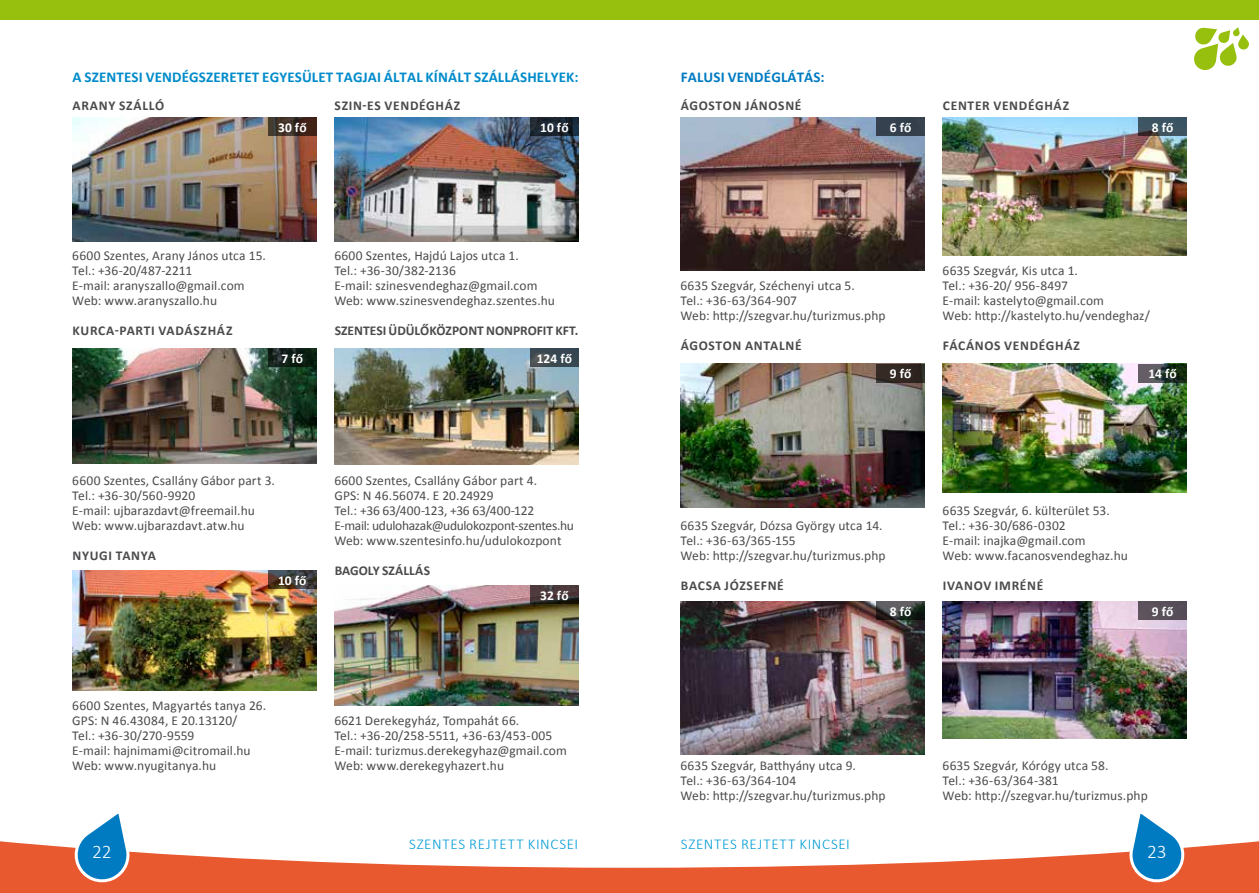
<style>
.page{position:relative;width:1259px;height:893px;background:#fff}
.page>*{position:absolute;margin:0;border:0;box-sizing:border-box;transform-origin:0 0}
.t1{font:300 19.5px "Calibri";color:#fff}
.t2{font:700 15px "Calibri";letter-spacing:.01em;color:#008bca}
.t3{font:300 15px "Calibri";letter-spacing:.05em;color:#009bd4}
.t4{font:700 15px "Calibri";letter-spacing:.01em;color:#007bc2}
.t5{font:13.5px/15px "Calibri";letter-spacing:.005em;color:#4b4b4d}
.t6{font:700 13.5px "Calibri";letter-spacing:.05em;color:#4b4b4d}
.t7{font:700 13.5px "Calibri";color:#4b4b4d}
.t8{font:700 13.5px "Calibri";letter-spacing:.01em;color:#fff}
</style>
<div class="page">
<svg style="left:0;top:841px;width:1259px;height:52px;fill:#e8592f"></svg>
<svg style="left:73px;top:813px;width:55px;height:72px"></svg>
<svg style="left:1130px;top:813px;width:56px;height:72px"></svg>
<svg style="left:1194px;top:27px;width:55px;height:43px"></svg>
<div style="left:0;top:0;width:1259px;height:20px;background:#97bf0d"></div>
<img style="left:72px;top:118px;width:244px;height:123px">
<img style="left:72px;top:348px;width:244px;height:115px">
<img style="left:72px;top:571px;width:244px;height:119px">
<svg style="left:268px;top:348px;width:48px;height:19px"></svg>
<svg style="left:268px;top:571px;width:48px;height:18px"></svg>
<svg style="left:268px;top:118px;width:48px;height:18px"></svg>
<img style="left:334px;top:118px;width:244px;height:123px">
<img style="left:680px;top:118px;width:244px;height:153px">
<img style="left:942px;top:118px;width:244px;height:137px">
<img style="left:680px;top:364px;width:244px;height:144px">
<img style="left:942px;top:364px;width:244px;height:128px">
<img style="left:680px;top:602px;width:244px;height:153px">
<img style="left:942px;top:602px;width:244px;height:137px">
<img style="left:334px;top:348px;width:244px;height:116px">
<img style="left:334px;top:586px;width:244px;height:119px">
<svg style="left:530px;top:348px;width:48px;height:19px"></svg>
<svg style="left:530px;top:586px;width:48px;height:18px"></svg>
<svg style="left:530px;top:118px;width:48px;height:18px"></svg>
<div style="left:876px;top:118px;width:48px;height:18px;background:#35404e"></div>
<svg style="left:1138px;top:118px;width:48px;height:18px"></svg>
<div style="left:876px;top:364px;width:48px;height:18px;background:#322722"></div>
<svg style="left:1138px;top:364px;width:48px;height:18px"></svg>
<svg style="left:876px;top:602px;width:48px;height:18px"></svg>
<div style="left:1138px;top:602px;width:48px;height:18px;background:#5a515b"></div>
<p class="t2" style="left:73px;top:67px;width:507px">A SZENTESI VENDÉGSZERETET EGYESÜLET TAGJAI ÁLTAL KÍNÁLT SZÁLLÁSHELYEK:</p>
<p class="t4" style="left:681px;top:67px;width:145px">FALUSI VENDÉGLÁTÁS:</p>
<p class="t6" style="left:681px;top:97px;width:122px">ÁGOSTON JÁNOSNÉ</p>
<p class="t6" style="left:335px;top:97px;width:127px">SZIN-ES VENDÉGHÁZ</p>
<p class="t6" style="left:73px;top:97px;width:93px">ARANY SZÁLLÓ</p>
<p class="t6" style="left:943px;top:97px;width:128px">CENTER VENDÉGHÁZ</p>
<p class="t8" style="left:278px;top:119px;width:30px">30 FŐ</p>
<p class="t8" style="left:540px;top:119px;width:30px">10 FŐ</p>
<p class="t8" style="left:889px;top:119px;width:23px">6 FŐ</p>
<p class="t8" style="left:1151px;top:119px;width:23px">8 FŐ</p>
<p class="t5" style="left:72px;top:248px;width:195px">6600 Szentes, Arany János utca 15.<br>Tel.: +36-20/487-2211<br>E-mail: aranyszallo@gmail.com<br>Web: www.aranyszallo.hu</p>
<p class="t6" style="left:73px;top:322px;width:161px">KURCA-PARTI VADÁSZHÁZ</p>
<p class="t8" style="left:281px;top:349px;width:23px">7 FŐ</p>
<p class="t5" style="left:334px;top:248px;width:222px">6600 Szentes, Hajdú Lajos utca 1.<br>Tel.: +36-30/382-2136<br>E-mail: szinesvendeghaz@gmail.com Web: www.szinesvendeghaz.szentes.hu</p>
<p class="t7" style="left:335px;top:322px;width:245px">SZENTESI ÜDÜ LŐKÖZPONT NONPROFIT KFT.</p>
<p class="t8" style="left:537px;top:349px;width:37px">124 FŐ</p>
<p class="t5" style="left:72px;top:473px;width:204px">6600 Szentes, Csallány Gábor part 3.<br>Tel.: +36-30/560-9920<br>E-mail: ujbarazdavt@freemail.hu<br>Web: www.ujbarazdavt.atw.hu</p>
<p class="t6" style="left:73px;top:547px;width:85px">NYUGI TANYA</p>
<p class="t8" style="left:278px;top:572px;width:30px">10 FŐ</p>
<p class="t5" style="left:334px;top:473px;width:241px">6600 Szentes, Csallány Gábor part 4.<br>GPS: N 46.56074. E 20.24929<br>Tel.: +36 63/400-123, +36 63/400-122<br>E-mail: udulohazak@udulokozpont-szentes.hu Web: www.szentesinfo.hu/udulokozpont</p>
<p class="t7" style="left:335px;top:562px;width:97px">BAGOLY SZÁLLÁS</p>
<p class="t8" style="left:540px;top:587px;width:30px">32 FŐ</p>
<p class="t5" style="left:72px;top:698px;width:195px">6600 Szentes, Magyartés tanya 26.<br>GPS: N 46.43084, E 20.13120/<br>Tel.: +36-30/270-9559<br>E-mail: hajnimami@citromail.hu<br>Web: www.nyugitanya.hu</p>
<p class="t5" style="left:334px;top:713px;width:234px">6621 Derekegyház, Tompahát 66.<br>Tel.: +36-20/258-5511, +36-63/453-005<br>E-mail: turizmus.derekegyhaz@gmail.com Web: www.derekegyhazert.hu</p>
<p class="t5" style="left:680px;top:278px;width:207px">6635 Szegvár, Széchenyi utca 5.<br>Tel.: +36-63/364-907<br>Web: http://szegvar.hu/turizmus.php</p>
<p class="t6" style="left:681px;top:337px;width:122px">ÁGOSTON ANTALNÉ</p>
<p class="t5" style="left:942px;top:263px;width:209px">6635 Szegvár, Kis utca 1.<br>Tel.: +36-20/ 956-8497<br>E-mail: kastelyto@gmail.com<br>Web: http://kastelyto.hu/vendeghaz/</p>
<p class="t6" style="left:943px;top:337px;width:139px">FÁCÁNOS VE NDÉGHÁZ</p>
<p class="t8" style="left:889px;top:365px;width:23px">9 FŐ</p>
<p class="t8" style="left:1148px;top:365px;width:30px">14 FŐ</p>
<p class="t5" style="left:680px;top:518px;width:207px">6635 Szegvár, Dózsa György utca 14.<br>Tel.: +36-63/365-155<br>Web: http://szegvar.hu/turizmus.php</p>
<p class="t6" style="left:681px;top:577px;width:104px">BACSA JÓZSEFNÉ</p>
<p class="t5" style="left:942px;top:503px;width:187px">6635 Szegvár, 6. külterület 53.<br>Tel.: +36-30/686-0302<br>E-mail: inajka@gmail.com<br>Web: www.facanosvendeghaz.hu</p>
<p class="t6" style="left:943px;top:577px;width:102px">IVANOV IMRÉNÉ</p>
<p class="t8" style="left:889px;top:603px;width:23px">8 FŐ</p>
<p class="t8" style="left:1151px;top:603px;width:23px">9 FŐ</p>
<p class="t5" style="left:680px;top:758px;width:207px">6635 Szegvár, Batthyány utca 9.<br>Tel.: +36-63/364-104<br>Web: http://szegvar.hu/turizmus.php</p>
<p class="t5" style="left:942px;top:758px;width:207px">6635 Szegvár, Kórógy utca 58.<br>Tel.: +36-63/364-381<br>Web: http://szegvar.hu/turizmus.php</p>
<p class="t3" style="left:409px;top:835px;width:171px">SZENTES REJTETT KINCSEI</p>
<p class="t3" style="left:681px;top:835px;width:171px">SZENTES REJTETT KINCSEI</p>
<h1 class="t1" style="left:92px;top:840px;width:21px">22</h1>
<h1 class="t1" style="left:1147px;top:840px;width:21px">23</h1>
</div>
